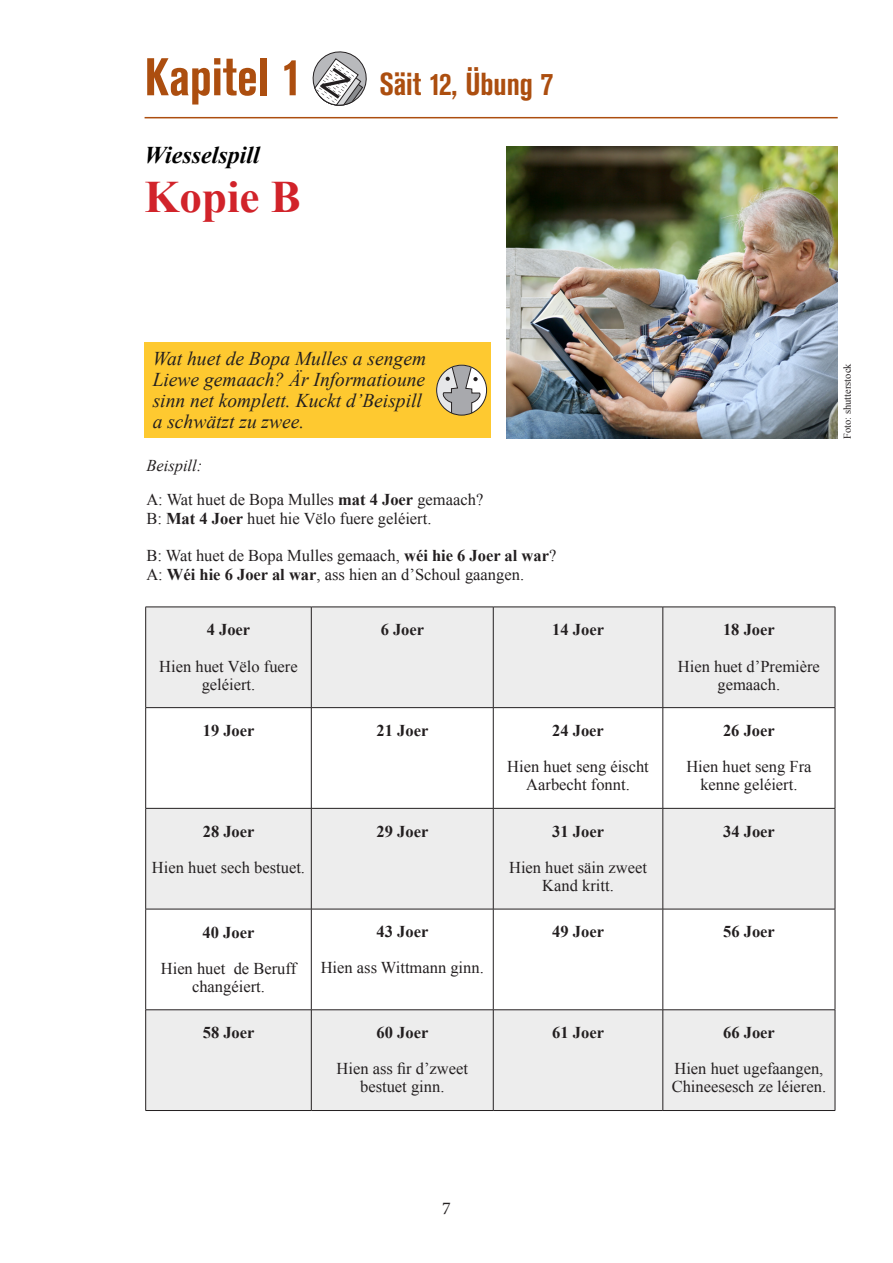
<style>
.page{position:relative;width:893px;height:1263px;background:#fff}
.page>*{position:absolute;margin:0;border:0;box-sizing:border-box;transform-origin:0 0}
.t1{font:700 condensed 52.5px "Akzidenz Grotesk BE";color:#ac4e0f}
.t2{font:700 45px "Times New Roman";color:#d1232a}
.t3{font:700 condensed 31.5px "Akzidenz Grotesk BE";color:#ac4e0f}
.t4{font:italic 700 24px "Times New Roman";color:#000}
.List_Paragraph{font:italic 19.5px/21px "Times New Roman";color:#231f20}
.t5{font:18px "Minion Pro";color:#231f20}
.t6{font:16.5px/18.1px "Times New Roman";color:#231f20;text-align:center}
.t7{font:700 16.5px "Times New Roman";color:#231f20}
.t8{font:italic 16.5px "Times New Roman";color:#231f20}
.t9{font:10.5px "Times New Roman";color:#231f20}
.s1{font-weight:700}
</style>
<div class="page">
<hr style="left:145px;top:117px;width:693px;height:1px;background:#ac4e0f">
<img style="left:506px;top:147px;width:332px;height:291px">
<div style="left:145px;top:342px;width:346px;height:96px;background:#fec930"></div>
<svg style="left:436px;top:364px;width:51px;height:52px"></svg>
<svg style="left:146px;top:608px;width:689px;height:502px;fill:#ededed"></svg>
<hr style="left:145px;top:607px;width:166px;height:1px;background:#231f20">
<hr style="left:145px;top:607px;width:1px;height:100px;background:#231f20">
<hr style="left:311px;top:607px;width:182px;height:1px;background:#231f20">
<hr style="left:311px;top:607px;width:1px;height:100px;background:#231f20">
<hr style="left:493px;top:607px;width:170px;height:1px;background:#231f20">
<hr style="left:493px;top:607px;width:1px;height:100px;background:#231f20">
<hr style="left:663px;top:607px;width:172px;height:1px;background:#231f20">
<hr style="left:663px;top:607px;width:1px;height:100px;background:#231f20">
<hr style="left:835px;top:607px;width:1px;height:100px;background:#231f20">
<hr style="left:145px;top:707px;width:166px;height:1px;background:#231f20">
<hr style="left:145px;top:708px;width:1px;height:100px;background:#231f20">
<hr style="left:311px;top:707px;width:182px;height:1px;background:#231f20">
<hr style="left:311px;top:708px;width:1px;height:100px;background:#231f20">
<hr style="left:493px;top:707px;width:170px;height:1px;background:#231f20">
<hr style="left:493px;top:708px;width:1px;height:100px;background:#231f20">
<hr style="left:663px;top:707px;width:172px;height:1px;background:#231f20">
<hr style="left:663px;top:708px;width:1px;height:100px;background:#231f20">
<hr style="left:835px;top:708px;width:1px;height:100px;background:#231f20">
<hr style="left:145px;top:808px;width:166px;height:1px;background:#231f20">
<hr style="left:145px;top:808px;width:1px;height:101px;background:#231f20">
<hr style="left:311px;top:808px;width:182px;height:1px;background:#231f20">
<hr style="left:311px;top:808px;width:1px;height:101px;background:#231f20">
<hr style="left:493px;top:808px;width:170px;height:1px;background:#231f20">
<hr style="left:493px;top:808px;width:1px;height:101px;background:#231f20">
<hr style="left:663px;top:808px;width:172px;height:1px;background:#231f20">
<hr style="left:663px;top:808px;width:1px;height:101px;background:#231f20">
<hr style="left:835px;top:808px;width:1px;height:101px;background:#231f20">
<hr style="left:145px;top:909px;width:166px;height:1px;background:#231f20">
<hr style="left:145px;top:909px;width:1px;height:100px;background:#231f20">
<hr style="left:311px;top:909px;width:182px;height:1px;background:#231f20">
<hr style="left:311px;top:909px;width:1px;height:100px;background:#231f20">
<hr style="left:493px;top:909px;width:170px;height:1px;background:#231f20">
<hr style="left:493px;top:909px;width:1px;height:100px;background:#231f20">
<hr style="left:663px;top:909px;width:172px;height:1px;background:#231f20">
<hr style="left:663px;top:909px;width:1px;height:100px;background:#231f20">
<hr style="left:835px;top:909px;width:1px;height:100px;background:#231f20">
<hr style="left:145px;top:1009px;width:166px;height:1px;background:#231f20">
<hr style="left:145px;top:1010px;width:1px;height:100px;background:#231f20">
<hr style="left:311px;top:1009px;width:182px;height:1px;background:#231f20">
<hr style="left:311px;top:1010px;width:1px;height:100px;background:#231f20">
<hr style="left:493px;top:1009px;width:170px;height:1px;background:#231f20">
<hr style="left:493px;top:1010px;width:1px;height:100px;background:#231f20">
<hr style="left:663px;top:1009px;width:172px;height:1px;background:#231f20">
<hr style="left:663px;top:1010px;width:1px;height:100px;background:#231f20">
<hr style="left:835px;top:1010px;width:1px;height:100px;background:#231f20">
<hr style="left:145px;top:1110px;width:166px;height:1px;background:#231f20">
<hr style="left:311px;top:1110px;width:182px;height:1px;background:#231f20">
<hr style="left:493px;top:1110px;width:170px;height:1px;background:#231f20">
<hr style="left:663px;top:1110px;width:172px;height:1px;background:#231f20">
<svg style="left:312px;top:51px;width:55px;height:55px"></svg>
<p class="t1" style="left:145px;top:47px;width:160px">Kapitel 1</p>
<p class="t3" style="left:379px;top:66px;width:175px">Säit 12, Übung 7</p>
<p class="t4" style="left:145px;top:138px;width:117px">Wiesselspill</p>
<p class="t2" style="left:145px;top:166px;width:158px">Kopie B</p>
<p class="List_Paragraph" style="left:153px;top:348px;width:275px">Wat huet de Bopa Mulles a sengem<br>Liewe gemaach? Är Informatioune sinn net komplett. Kuckt d’Beispill a schwätzt zu zwee.</p>
<p class="t8" style="left:146px;top:454px;width:57px">Beispill:</p>
<p class="t6" style="left:146px;top:490px;width:338px">A: Wat huet de Bopa Mulles <span class="s1">mat 4 Joer</span> gemaach?</p>
<p class="t6" style="left:146px;top:509px;width:287px">B: <span class="s1">Mat 4 Joer</span> huet hie Vëlo fuere geléiert.</p>
<p class="t6" style="left:146px;top:546px;width:412px">B: Wat huet de Bopa Mulles gemaach, <span class="s1">wéi hie 6 Joer al war</span>?</p>
<p class="t6" style="left:146px;top:565px;width:379px">A: <span class="s1">Wéi hie 6 Joer al war</span>, ass hien an d’Schoul gaangen.</p>
<p class="t7" style="left:207px;top:618px;width:45px">4 Joer</p>
<p class="t6" style="left:159px;top:657px;width:140px">Hien huet Vëlo fuere geléiert.</p>
<p class="t7" style="left:381px;top:618px;width:45px">6 Joer</p>
<p class="t7" style="left:552px;top:618px;width:53px">14 Joer</p>
<p class="t7" style="left:723px;top:618px;width:53px">18 Joer</p>
<p class="t6" style="left:678px;top:657px;width:144px">Hien huet d’Première gemaach.</p>
<p class="t7" style="left:203px;top:719px;width:53px">19 Joer</p>
<p class="t7" style="left:377px;top:719px;width:53px">21 Joer</p>
<p class="t7" style="left:552px;top:719px;width:53px">24 Joer</p>
<p class="t6" style="left:507px;top:757px;width:143px">Hien huet seng éischt<br>Aarbecht fonnt.</p>
<p class="t7" style="left:203px;top:820px;width:53px">28 Joer</p>
<p class="t6" style="left:152px;top:858px;width:155px">Hien huet sech bestuet.</p>
<p class="t7" style="left:377px;top:820px;width:53px">29 Joer</p>
<p class="t7" style="left:552px;top:820px;width:53px">31 Joer</p>
<p class="t6" style="left:509px;top:858px;width:139px">Hien huet säin zweet<br>Kand kritt.</p>
<p class="t7" style="left:723px;top:719px;width:53px">26 Joer</p>
<p class="t6" style="left:686px;top:757px;width:127px">Hien huet seng Fra kenne geléiert.</p>
<p class="t7" style="left:723px;top:820px;width:53px">34 Joer</p>
<p class="t7" style="left:203px;top:920px;width:53px">40 Joer</p>
<p class="t6" style="left:161px;top:959px;width:137px">Hien huet de Beruff changéiert.</p>
<p class="t7" style="left:377px;top:920px;width:53px">43 Joer</p>
<p class="t6" style="left:321px;top:958px;width:165px">Hien ass Wittmann ginn.</p>
<p class="t7" style="left:203px;top:1021px;width:53px">58 Joer</p>
<p class="t7" style="left:377px;top:1021px;width:53px">60 Joer</p>
<p class="t6" style="left:337px;top:1059px;width:133px">Hien ass fir d’zweet bestuet ginn.</p>
<p class="t7" style="left:552px;top:920px;width:53px">49 Joer</p>
<p class="t7" style="left:723px;top:920px;width:53px">56 Joer</p>
<p class="t7" style="left:552px;top:1021px;width:53px">61 Joer</p>
<p class="t7" style="left:723px;top:1021px;width:53px">66 Joer</p>
<p class="t6" style="left:672px;top:1059px;width:156px;text-align:left">Hien huet ugefaangen,<br>Chineesesch ze léieren.</p>
<p class="t9" style="left:840px;top:439px;width:77px;rotate:-90deg">Foto: shutterstock</p>
<p class="t5" style="left:442px;top:1196px;width:10px">7</p>
</div>
